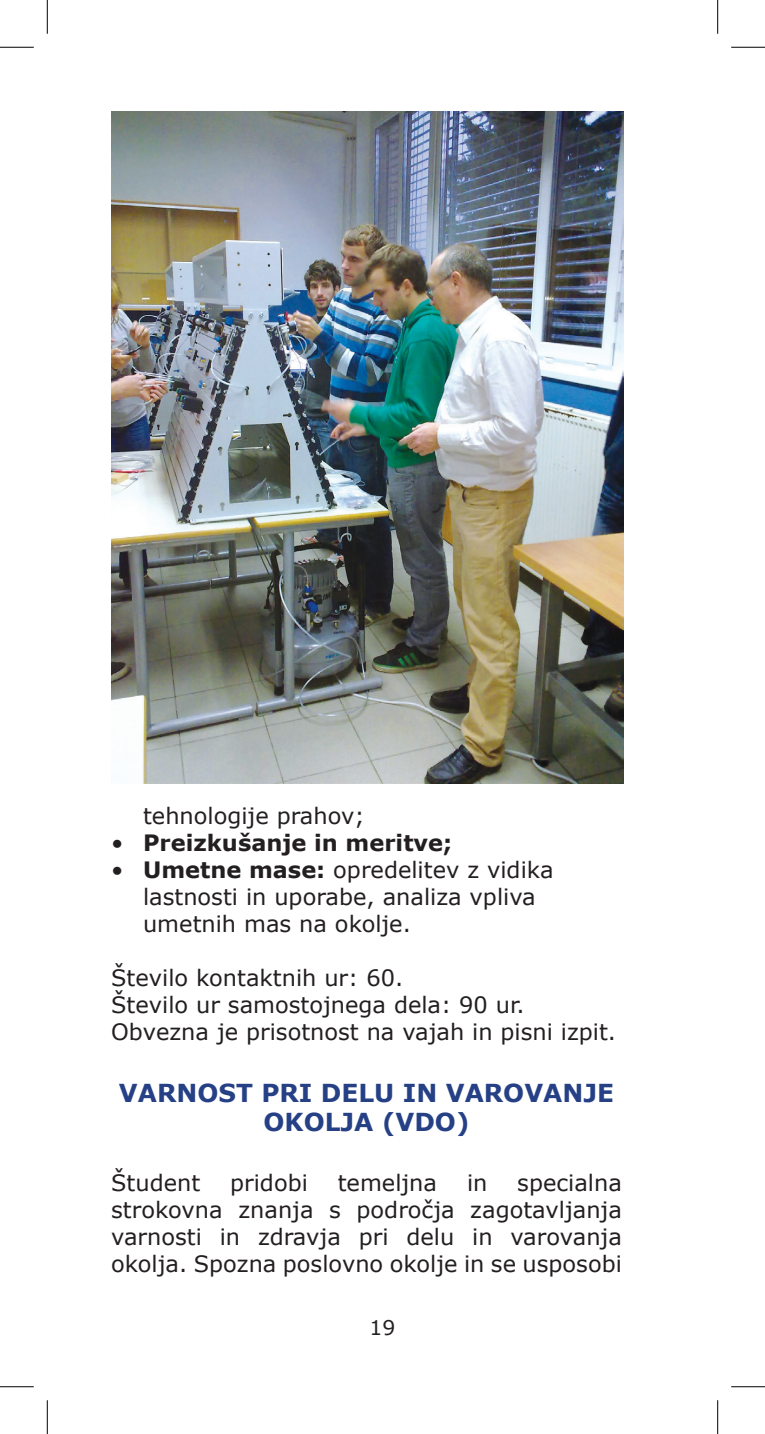
<style>
.page{position:relative;width:765px;height:1434px;background:#fff}
.page>*{position:absolute;margin:0;border:0;box-sizing:border-box;transform-origin:0 0}
.t1{font:700 24.75px/29.7px "Verdana";color:#264086;text-align:center}
.t2{font:22.5px/27px "Verdana";color:#231f20}
.t3{font:700 22.5px "Verdana";color:#231f20}
.t4{font:20.25px "Verdana";color:#231f20}
.s1{font-weight:400}
.s2{font-weight:700}
</style>
<div class="page">
<img style="left:111px;top:111px;width:512px;height:673px">
<hr style="left:0;top:47px;width:34px;height:1px;background:#000">
<hr style="left:730px;top:47px;width:34px;height:1px;background:#000">
<hr style="left:0;top:1386px;width:34px;height:1px;background:#000">
<hr style="left:730px;top:1386px;width:34px;height:1px;background:#000">
<hr style="left:47px;top:0;width:1px;height:34px;background:#000">
<hr style="left:47px;top:1400px;width:1px;height:34px;background:#000">
<hr style="left:717px;top:0;width:1px;height:34px;background:#000">
<hr style="left:717px;top:1400px;width:1px;height:34px;background:#000">
<p class="t2" style="left:143px;top:802px;width:223px">tehnologije prahov;</p>
<p class="t3" style="left:111px;top:826px;width:342px"><span class="s1">•</span> Preizkušanje in meritve;</p>
<p class="t2" style="left:143px;top:856px;width:412px;text-indent:-32px">• <span class="s2">Umetne mase:</span> opredelitev z vidika lastnosti in uporabe, analiza vpliva umetnih mas na okolje.</p>
<p class="t2" style="left:111px;top:964px;width:506px">Število kontaktnih ur: 60.<br>Število ur samostojnega dela: 90 ur.<br>Obvezna je prisotnost na vajah in pisni izpit.</p>
<p class="t1" style="left:119px;top:1077px;width:496px">VARNOST PRI DELU IN VAROVANJE<br>OKOLJA (VDO)</p>
<p class="t2" style="left:111px;top:1169px;width:91px">Študent</p>
<p class="t2" style="left:230px;top:1169px;width:79px">pridobi</p>
<p class="t2" style="left:337px;top:1169px;width:101px">temeljna</p>
<p class="t2" style="left:467px;top:1169px;width:22px">in</p>
<p class="t2" style="left:111px;top:1169px;width:512px;text-align:justify;text-indent:406px">specialna strokovna znanja s področja zagotavljanja varnosti in zdravja pri delu in varovanja okolja. Spozna poslovno okolje in se usposobi</p>
<p class="t4" style="left:369px;top:1314px;width:27px">19</p>
</div>
